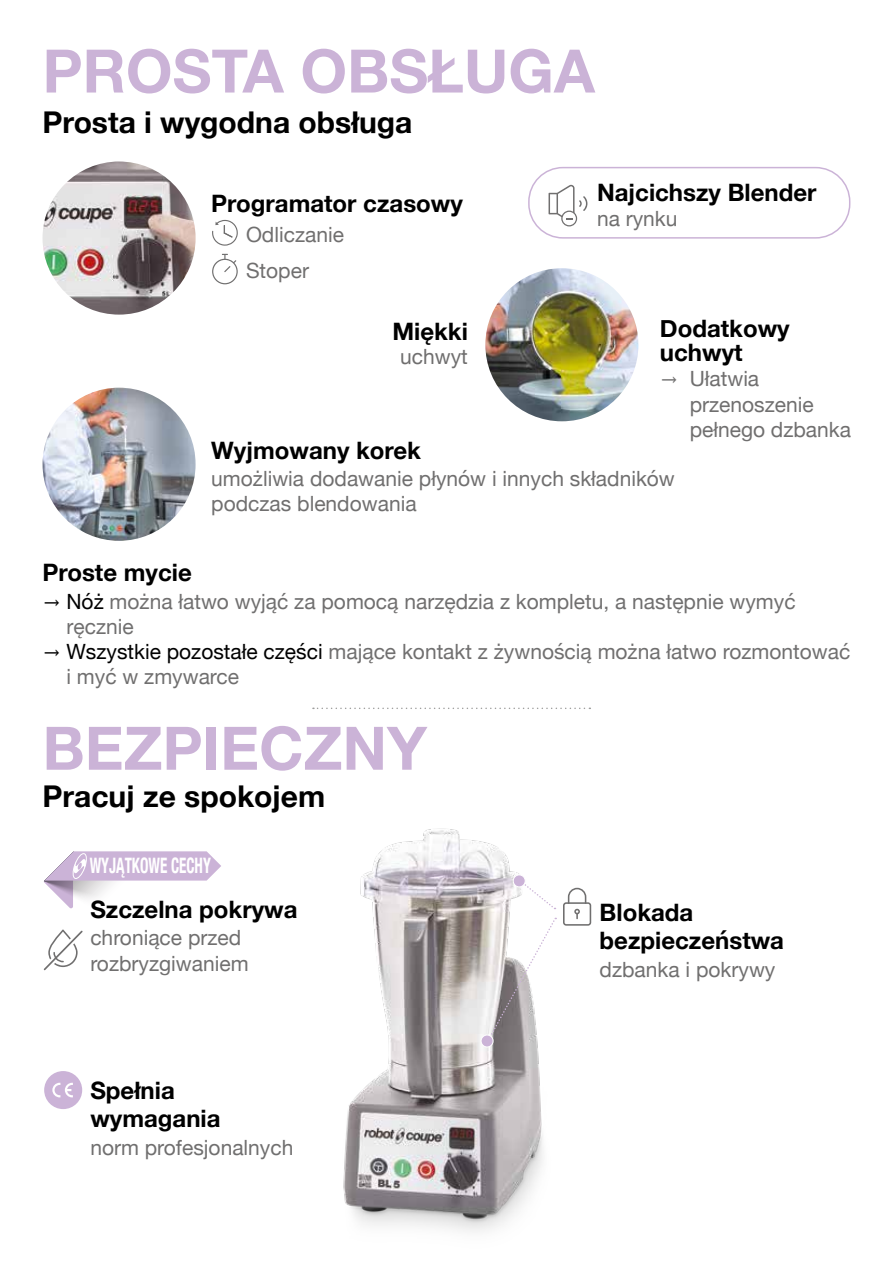
<style>
.page{position:relative;width:893px;height:1263px;background:#fff}
.page>*{position:absolute;margin:0;border:0;box-sizing:border-box;transform-origin:0 0}
.t1{font:700 60px "Helvetica Neue";color:#cbb3d7}
.t2{font:700 30px "Helvetica Neue";color:#000}
.t3{font:700 24px/28.8px "Helvetica Neue";color:#000}
.t4{font:700 condensed 21.3px "Helvetica Neue";color:#fff;scale:.71 1}
.t5{font:21px/25.2px "Helvetica Neue";color:#706f6f}
.s1{color:#000}
</style>
<div class="page">
<div style="left:528px;top:167px;width:322px;height:72px;border:2px solid #cbb3d7;border-radius:34px"></div>
<svg style="left:44px;top:851px;width:177px;height:58px"></svg>
<img style="left:43px;top:162px;width:153px;height:153px;border-radius:77px">
<img style="left:43px;top:388px;width:153px;height:153px;border-radius:77px">
<img style="left:485px;top:268px;width:153px;height:153px;border-radius:77px">
<img style="left:343px;top:828px;width:214px;height:404px">
<svg style="left:521px;top:881px;width:34px;height:28px"></svg>
<svg style="left:488px;top:918px;width:68px;height:122px"></svg>
<div style="left:513px;top:875px;width:12px;height:12px;background:#cbb3d7;border-radius:50%"></div>
<div style="left:513px;top:874px;width:13px;height:13px;border:1px solid #fff;border-radius:50%"></div>
<div style="left:481px;top:1035px;width:12px;height:12px;background:#cbb3d7;border-radius:50%"></div>
<div style="left:481px;top:1034px;width:12px;height:13px;border:1px solid #fff;border-radius:50%"></div>
<svg style="left:313px;top:708px;width:277px;height:1px"></svg>
<svg style="left:563px;top:888px;width:28px;height:38px"></svg>
<svg style="left:44px;top:929px;width:39px;height:41px"></svg>
<div style="left:44px;top:1071px;width:38px;height:38px;background:#cbb3d7;border-radius:50%"></div>
<svg style="left:52px;top:1083px;width:21px;height:14px"></svg>
<svg style="left:212px;top:254px;width:26px;height:30px"></svg>
<svg style="left:212px;top:220px;width:26px;height:26px"></svg>
<svg style="left:549px;top:185px;width:38px;height:41px"></svg>
<h1 class="t1" style="left:43px;top:24px;width:554px">PROSTA OBSŁUGA</h1>
<h2 class="t2" style="left:43px;top:99px;width:371px">Prosta i wygodna obsługa</h2>
<p class="t3" style="left:211px;top:189px;width:253px">Programator czasowy</p>
<p class="t5" style="left:246px;top:217px;width:99px;line-height:36.2px">Odliczanie<br>Stoper</p>
<p class="t3" style="left:597px;top:178px;width:221px">Najcichszy Blender</p>
<p class="t5" style="left:597px;top:207px;width:82px">na rynku</p>
<p class="t3" style="left:660px;top:317px;width:131px;line-height:24px">Dodatkowy uchwyt</p>
<p class="t5" style="left:690px;top:367px;width:163px;text-indent:-30px">→ Ułatwia przenoszenie pełnego dzbanka</p>
<p class="t3" style="left:392px;top:317px;width:77px">Miękki</p>
<p class="t5" style="left:400px;top:345px;width:69px">uchwyt</p>
<p class="t3" style="left:211px;top:436px;width:211px">Wyjmowany korek</p>
<p class="t5" style="left:211px;top:467px;width:465px">umożliwia dodawanie płynów i innych składników podczas blendowania</p>
<p class="t3" style="left:43px;top:559px;width:151px">Proste mycie</p>
<p class="t5" style="left:66px;top:590px;width:731px;text-indent:-24px"><span class="s1">→ Nóż</span> można łatwo wyjąć za pomocą narzędzia z kompletu, a następnie wymyć ręcznie</p>
<p class="t5" style="left:66px;top:640px;width:785px;text-indent:-24px"><span class="s1">→ Wszystkie pozostałe części</span> mające kontakt z żywnością można łatwo rozmontować i myć w zmywarce</p>
<h1 class="t1" style="left:43px;top:701px;width:386px">BEZPIECZNY</h1>
<h2 class="t2" style="left:43px;top:773px;width:284px">Pracuj ze spokojem</h2>
<p class="t4" style="left:90px;top:848px;width:172px">WYJĄTKOWE CECHY</p>
<p class="t3" style="left:90px;top:896px;width:209px">Szczelna pokrywa</p>
<p class="t5" style="left:90px;top:926px;width:160px">chroniące przed rozbryzgiwaniem</p>
<p class="t3" style="left:90px;top:1076px;width:132px">Spełnia wymagania</p>
<p class="t5" style="left:90px;top:1136px;width:205px">norm profesjonalnych</p>
<p class="t3" style="left:600px;top:898px;width:186px">Blokada bezpieczeństwa</p>
<p class="t5" style="left:600px;top:958px;width:177px">dzbanka i pokrywy</p>
</div>
